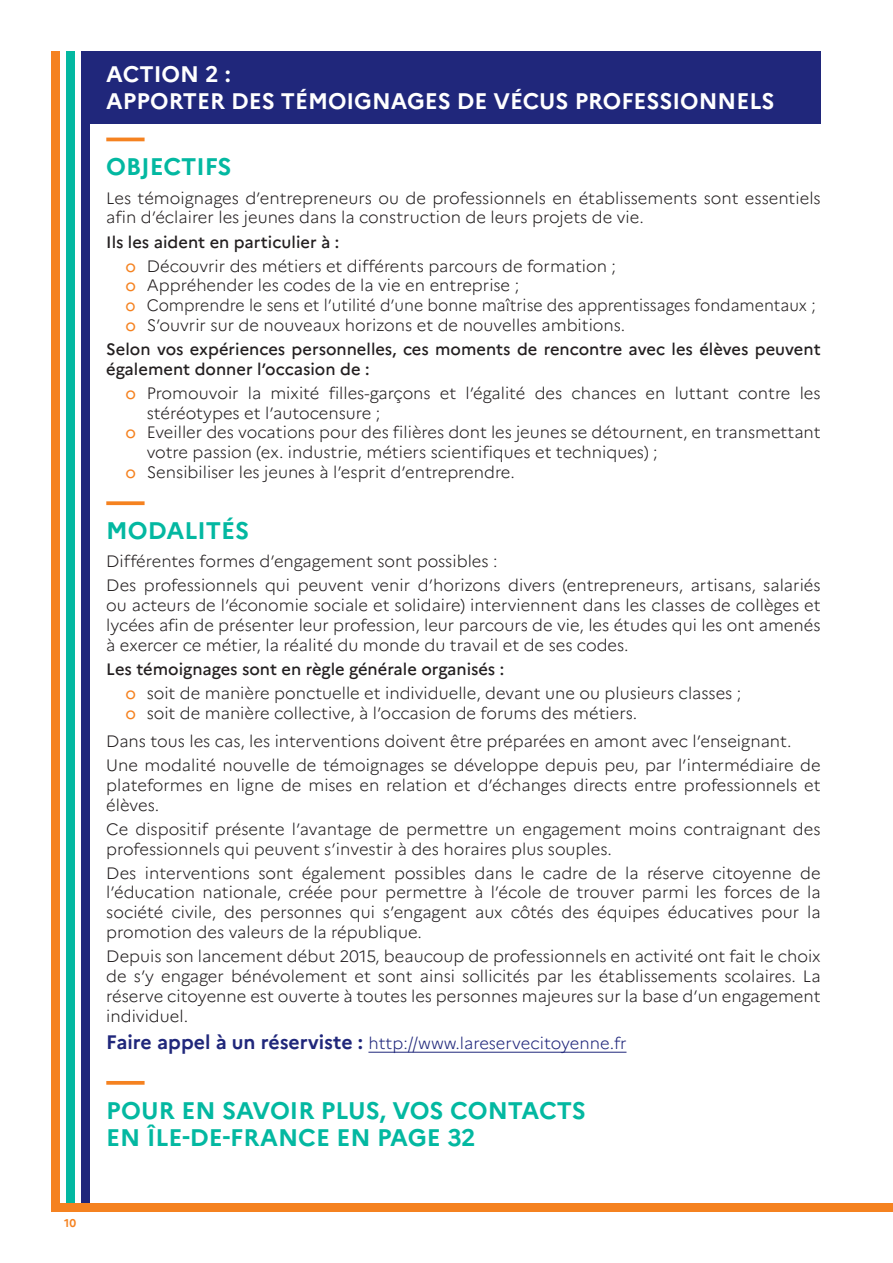
<style>
.page{position:relative;width:893px;height:1263px;background:#fff}
.page>*{position:absolute;margin:0;border:0;box-sizing:border-box;transform-origin:0 0}
.titre_1{font:700 24px/27px "Marianne";color:#03b8a1}
.t1{font:700 22.5px/27px "Marianne";color:#fff}
.texte__2{font:300 16.5px/19.8px "Marianne";color:#231f20}
.texte__2-2{font:500 16.5px/19.8px "Marianne";color:#231f20}
.texte__2-3{font:300 16.5px "Marianne";color:#231f20;scale:.96 1}
.texte__2-4{font:300 16.5px "Marianne";color:#20277b}
.t2{font:700 11.25px "Marianne";color:#f58220}
.s1{font-weight:400;color:#f58220}
.s2{font-weight:700;font-size:19.5px}
</style>
<div class="page">
<div style="left:81px;top:51px;width:8px;height:1152px;background:#20277b"></div>
<div style="left:66px;top:51px;width:8px;height:1152px;background:#03b8a1"></div>
<div style="left:51px;top:51px;width:9px;height:1152px;background:#f58220"></div>
<div style="left:51px;top:1203px;width:842px;height:9px;background:#f58220"></div>
<hr style="left:106px;top:138px;width:39px;height:3px;background:#f58220">
<svg style="left:106px;top:501px;width:39px;height:4px"></svg>
<hr style="left:368px;top:1052px;width:258px;height:1px;background:#20277b">
<svg style="left:106px;top:1081px;width:39px;height:4px"></svg>
<div style="left:81px;top:51px;width:740px;height:72px;background:#20277b"></div>
<p class="t2" style="left:64px;top:1216px;width:13px">10</p>
<p class="t1" style="left:106px;top:61px;width:670px">ACTION 2 :<br>APPORTER DES TÉMOIGNAGES DE VÉCUS PROFESSIONNELS</p>
<p class="titre_1" style="left:106px;top:153px;width:127px">OBJECTIFS</p>
<p class="texte__2" style="left:106px;top:188px;width:716px">Les témoignages d’entrepreneurs ou de professionnels en établissements sont essentiels afin d’éclairer les jeunes dans la construction de leurs projets de vie.</p>
<p class="texte__2-2" style="left:106px;top:232px;width:234px">Ils les aident en particulier à :</p>
<p class="texte__2" style="left:125px;top:256px;width:492px"><span class="s1">o</span> Découvrir des métiers et différents parcours de formation ;</p>
<p class="texte__2" style="left:125px;top:276px;width:395px"><span class="s1">o</span> Appréhender les codes de la vie en entreprise ;</p>
<p class="texte__2-3" style="left:125px;top:295px;width:720px"><span class="s1">o</span> Comprendre le sens et l’utilité d’une bonne maîtrise des apprentissages fondamentaux ;</p>
<p class="texte__2" style="left:125px;top:315px;width:498px"><span class="s1">o</span> S’ouvrir sur de nouveaux horizons et de nouvelles ambitions.</p>
<p class="texte__2-2" style="left:106px;top:339px;width:716px">Selon vos expériences personnelles, ces moments de rencontre avec les élèves peuvent également donner l’occasion de :</p>
<p class="texte__2" style="left:147px;top:383px;width:675px;text-indent:-21px"><span class="s1">o</span> Promouvoir la mixité filles-garçons et l’égalité des chances en luttant contre les stéréotypes et l’autocensure ;</p>
<p class="texte__2" style="left:147px;top:423px;width:675px;text-indent:-21px"><span class="s1">o</span> Eveiller des vocations pour des filières dont les jeunes se détournent, en transmettant votre passion (ex. industrie, métiers scientifiques et techniques) ;</p>
<p class="texte__2" style="left:125px;top:462px;width:388px"><span class="s1">o</span> Sensibiliser les jeunes à l’esprit d’entreprendre.</p>
<p class="titre_1" style="left:106px;top:517px;width:144px">MODALITÉS</p>
<p class="texte__2" style="left:106px;top:552px;width:393px">Différentes formes d’engagement sont possibles :</p>
<p class="texte__2" style="left:106px;top:576px;width:716px;text-align:justify">Des professionnels qui peuvent venir d’horizons divers (entrepreneurs, artisans, salariés ou acteurs de l’économie sociale et solidaire) interviennent dans les classes de collèges et lycées afin de présenter leur profession, leur parcours de vie, les études qui les ont amenés à exercer ce métier, la réalité du monde du travail et de ses codes.</p>
<p class="texte__2-2" style="left:106px;top:659px;width:399px">Les témoignages sont en règle générale organisés :</p>
<p class="texte__2" style="left:125px;top:683px;width:617px"><span class="s1">o</span> soit de manière ponctuelle et individuelle, devant une ou plusieurs classes ;</p>
<p class="texte__2" style="left:125px;top:703px;width:510px"><span class="s1">o</span> soit de manière collective, à l’occasion de forums des métiers.</p>
<p class="texte__2" style="left:106px;top:731px;width:684px">Dans tous les cas, les interventions doivent être préparées en amont avec l’enseignant.</p>
<p class="texte__2" style="left:106px;top:755px;width:716px;text-align:justify">Une modalité nouvelle de témoignages se développe depuis peu, par l’intermédiaire de plateformes en ligne de mises en relation et d’échanges directs entre professionnels et élèves.</p>
<p class="texte__2" style="left:106px;top:819px;width:716px">Ce dispositif présente l’avantage de permettre un engagement moins contraignant des professionnels qui peuvent s’investir à des horaires plus souples.</p>
<p class="texte__2" style="left:106px;top:863px;width:716px;text-align:justify">Des interventions sont également possibles dans le cadre de la réserve citoyenne de l’éducation nationale, créée pour permettre à l’école de trouver parmi les forces de la société civile, des personnes qui s’engagent aux côtés des équipes éducatives pour la promotion des valeurs de la république.</p>
<p class="texte__2" style="left:106px;top:946px;width:716px;text-align:justify">Depuis son lancement début 2015, beaucoup de professionnels en activité ont fait le choix de s’y engager bénévolement et sont ainsi sollicités par les établissements scolaires. La réserve citoyenne est ouverte à toutes les personnes majeures sur la base d’un engagement individuel.</p>
<p class="texte__2-4" style="left:106px;top:1033px;width:522px"><span class="s2">Faire appel à un réserviste :</span> http://www. lareservecitoyenne.fr</p>
<p class="titre_1" style="left:106px;top:1097px;width:481px">POUR EN SAVOIR PLUS, VOS CONTACTS<br>EN ÎLE-DE-FRANCE EN PAGE 32</p>
</div>
